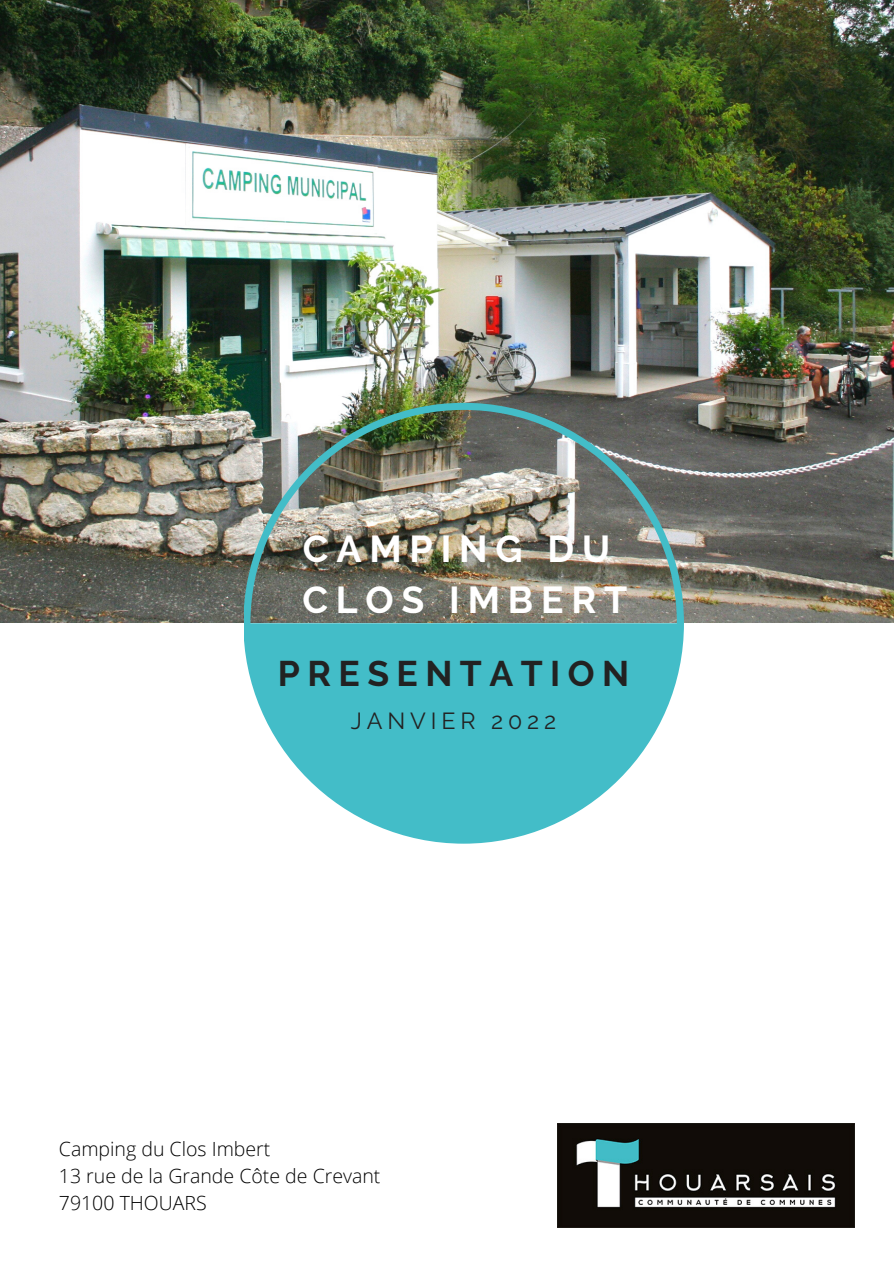
<style>
.page{position:relative;width:894px;height:1264px;background:#fff}
.page>*{position:absolute;margin:0;border:0;box-sizing:border-box;transform-origin:0 0}
.t1{font:700 37.35px "Raleway";letter-spacing:.21em;color:#fff}
.t2{font:700 35.55px "Raleway";letter-spacing:.21em;color:#222}
.t3{font:23.25px "Raleway";letter-spacing:.21em;color:#222}
.t4{font:300 19.5px "Open Sans";color:#000}
</style>
<div class="page">
<img style="left:0;top:0;width:893px;height:623px">
<img style="left:244px;top:403px;width:439px;height:440px">
<svg style="left:247px;top:623px;width:433px;height:217px;fill:#43bdc8"></svg>
<img style="left:557px;top:1123px;width:297px;height:104px">
<p class="t1" style="left:303px;top:526px;width:308px">CAMPING DU</p>
<p class="t1" style="left:302px;top:578px;width:326px">CLOS IMBERT</p>
<p class="t2" style="left:278px;top:652px;width:352px">PRESENTATION</p>
<p class="t3" style="left:351px;top:707px;width:207px">JANVIER 2022</p>
<p class="t4" style="left:59px;top:1135px;width:213px">Camping du Clos Imbert</p>
<p class="t4" style="left:59px;top:1162px;width:323px">13 rue de la Grande Côte de Crevant</p>
<p class="t4" style="left:59px;top:1189px;width:149px">79100 THOUARS</p>
</div>
